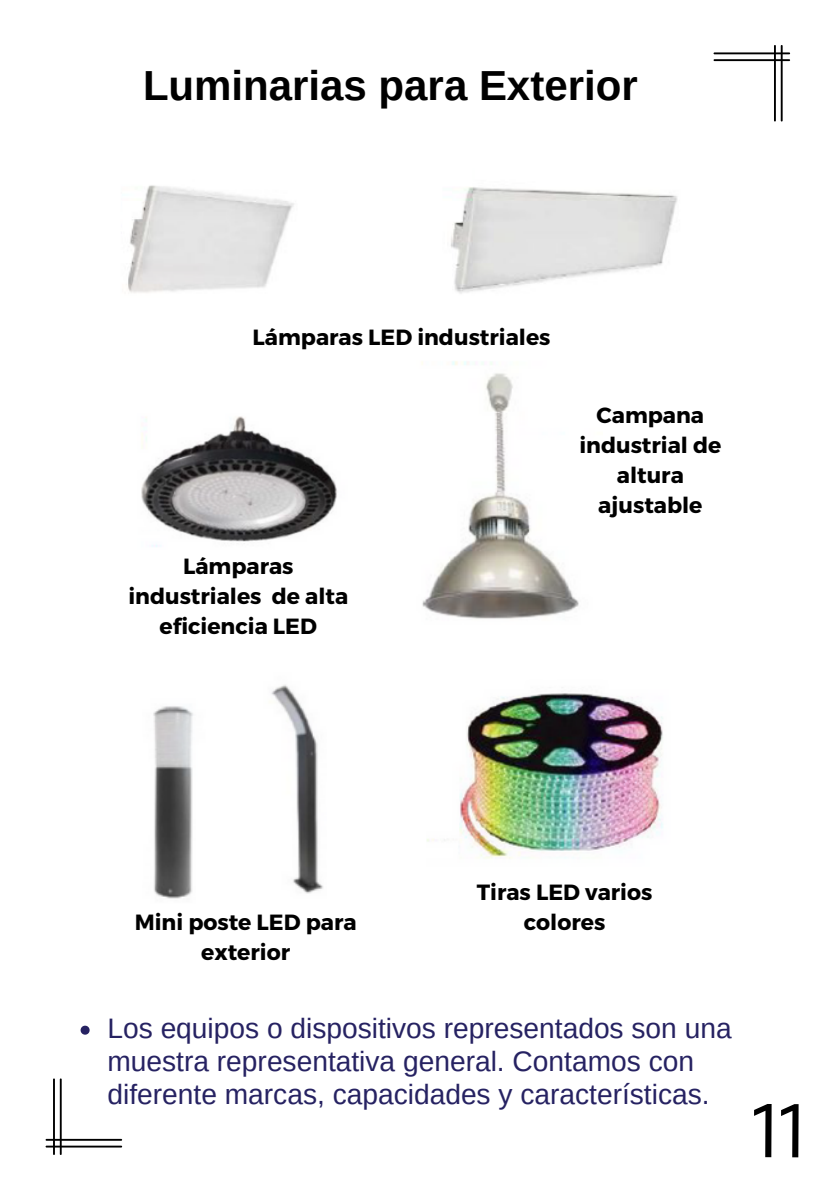
<style>
.page{position:relative;width:836px;height:1196px;background:#fff}
.page>*{position:absolute;margin:0;border:0;box-sizing:border-box;transform-origin:0 0}
.t1{font:76px "TT Fors";color:#000}
.t2{font:700 42px "Arimo";color:#000}
.t3{font:28.2px/33px "Arimo";color:#262262}
.t4{font:700 22px/30px "Montserrat";color:#000;text-align:center}
</style>
<div class="page">
<svg style="left:46px;top:1078px;width:76px;height:77px"></svg>
<svg style="left:713px;top:45px;width:77px;height:76px"></svg>
<img style="left:128px;top:185px;width:550px;height:109px">
<img style="left:141px;top:416px;width:196px;height:131px">
<img style="left:153px;top:684px;width:170px;height:215px">
<img style="left:427px;top:693px;width:236px;height:166px">
<img style="left:421px;top:361px;width:158px;height:258px">
<svg style="left:81px;top:1025px;width:9px;height:9px"></svg>
<p class="t2" style="left:143px;top:62px;width:496px">Luminarias para Exterior</p>
<p class="t4" style="left:253px;top:321px;width:299px">Lámparas LED industriales</p>
<p class="t4" style="left:128px;top:549px;width:221px">Lámparas industriales de alta eficiencia LED</p>
<p class="t4" style="left:579px;top:399px;width:144px">Campana industrial de altura ajustable</p>
<p class="t4" style="left:135px;top:905px;width:223px">Mini poste LED para exterior</p>
<p class="t4" style="left:477px;top:876px;width:177px">Tiras LED varios colores</p>
<p class="t3" style="left:107px;top:1011px;width:625px">Los equipos o dispositivos representados son una muestra representativa general. Contamos con diferente marcas, capacidades y características.</p>
<p class="t1" style="left:752px;top:1077px;width:56px">11</p>
</div>
